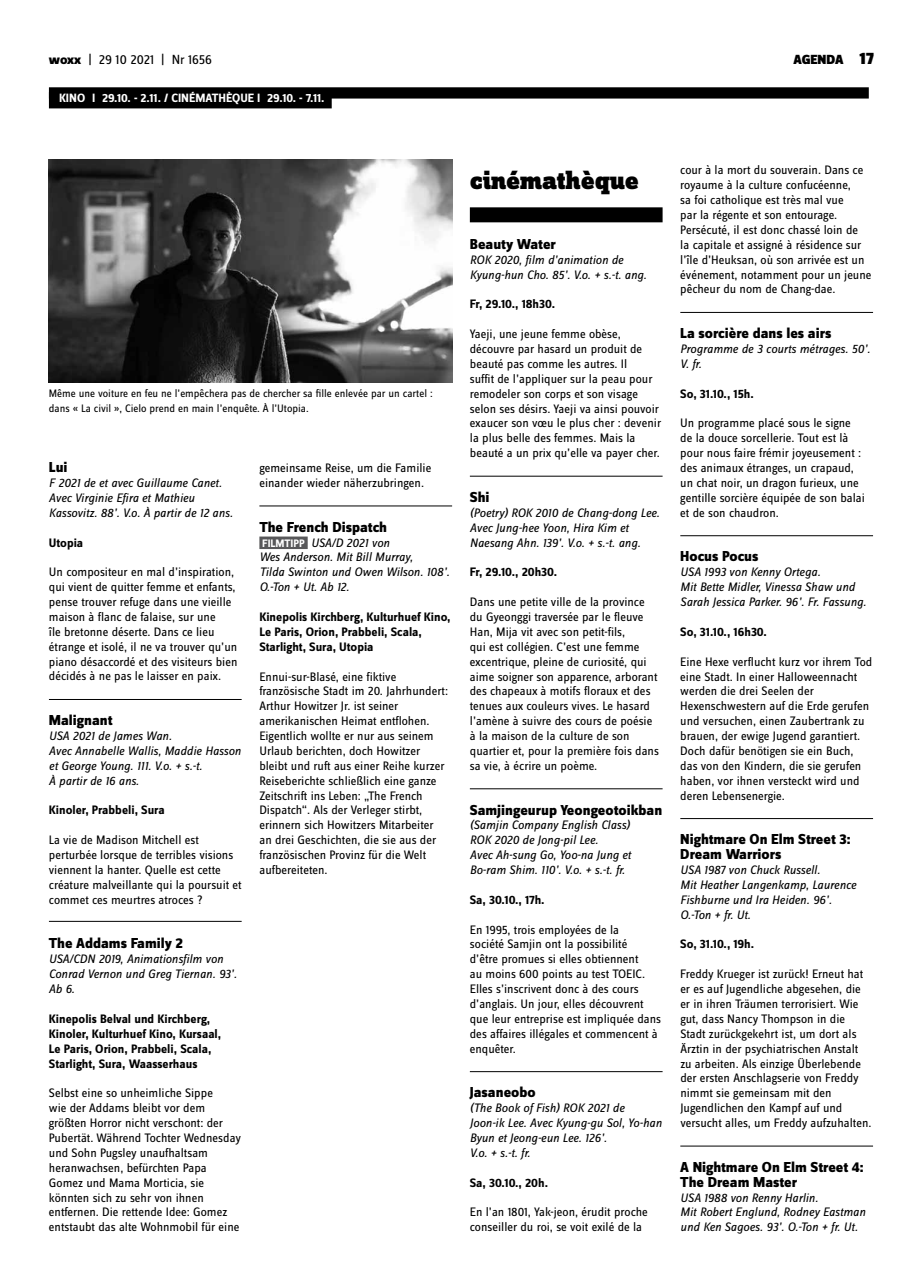
<style>
.page{position:relative;width:922px;height:1276px;background:#fff}
.page>*{position:absolute;margin:0;border:0;box-sizing:border-box;transform-origin:0 0}
.t1{font:900 26.25px "Zine Slab Dis";color:#000}
.t2{font:800 15px/14.9px "Zine Sans Dis";color:#000}
.t3{font:13.75px "Zine Sans Dis";color:#000}
.t4{font:900 13.75px "Zine Sans Dis";color:#000}
.t5{font:12.75px/14.9px "Zine Sans Dis";color:#000}
.t6{font:italic 12.75px/14.9px "Zine Sans Dis";color:#000}
.t7{font:700 12.75px/14.9px "Zine Sans Dis";color:#000}
.t8{font:700 12.5px "Zine Sans Dis";color:#fff}
.t9{font:11.25px/14.9px "Zine Sans Dis";color:#000}
.s1{font-weight:800}
.s2{font-size:17.5px}
.s3{font-weight:700;font-style:normal;font-size:11.25px;color:#fff}
</style>
<div class="page">
<div style="left:49px;top:87px;width:819px;height:12px;background:#000"></div>
<div style="left:49px;top:92px;width:282px;height:16px;background:#000"></div>
<hr style="left:49px;top:699px;width:192px;height:1px;background:#000">
<hr style="left:49px;top:921px;width:192px;height:1px;background:#000">
<hr style="left:259px;top:506px;width:193px;height:1px;background:#000">
<div style="left:259px;top:536px;width:48px;height:13px;background:#58585a"></div>
<div style="left:469px;top:207px;width:193px;height:15px;background:#000"></div>
<hr style="left:469px;top:476px;width:193px;height:1px;background:#000">
<hr style="left:469px;top:788px;width:193px;height:1px;background:#000">
<hr style="left:469px;top:1071px;width:193px;height:1px;background:#000">
<hr style="left:680px;top:312px;width:192px;height:1px;background:#000">
<hr style="left:680px;top:535px;width:192px;height:1px;background:#000">
<hr style="left:680px;top:818px;width:192px;height:1px;background:#000">
<hr style="left:680px;top:1146px;width:192px;height:1px;background:#000">
<img style="left:49px;top:159px;width:403px;height:224px">
<p class="t3" style="left:49px;top:53px;width:165px"><span class="s1">woxx</span> | 29 10 2021 | Nr 1656</p>
<p class="t4" style="left:793px;top:52px;width:82px">AGENDA <span class="s2">17</span></p>
<p class="t8" style="left:59px;top:91px;width:267px">KINO I 29.10. - 2.11. / CINÉMATHÈQUE I 29.10. - 7.11.</p>
<p class="t9" style="left:49px;top:387px;width:385px">Même une voiture en feu ne l’empêchera pas de chercher sa fille enlevée par un cartel : dans « La civil », Cielo prend en main l’enquête. À l’Utopia.</p>
<p class="t2" style="left:49px;top:460px;width:20px">Lui</p>
<p class="t6" style="left:49px;top:475px;width:185px">F 2021 de et avec Guillaume Canet.<br>Avec Virginie Efira et Mathieu<br>Kassovitz. 88’. V.o. À partir de 12 ans.</p>
<p class="t7" style="left:49px;top:535px;width:36px">Utopia</p>
<p class="t5" style="left:49px;top:565px;width:190px">Un compositeur en mal d’inspiration, qui vient de quitter femme et enfants, pense trouver refuge dans une vieille maison à flanc de falaise, sur une<br>île bretonne déserte. Dans ce lieu étrange et isolé, il ne va trouver qu’un piano désaccordé et des visiteurs bien décidés à ne pas le laisser en paix.</p>
<p class="t2" style="left:49px;top:713px;width:65px">Malignant</p>
<p class="t6" style="left:49px;top:728px;width:194px">USA 2021 de James Wan.<br>Avec Annabelle Wallis, Maddie Hasson et George Young. 111. V.o. + s.-t.<br>À partir de 16 ans.</p>
<p class="t7" style="left:49px;top:803px;width:117px">Kinoler, Prabbeli, Sura</p>
<p class="t5" style="left:49px;top:833px;width:194px">La vie de Madison Mitchell est perturbée lorsque de terribles visions viennent la hanter. Quelle est cette créature malveillante qui la poursuit et commet ces meurtres atroces ?</p>
<p class="t2" style="left:49px;top:937px;width:135px">The Addams Family 2</p>
<p class="t6" style="left:49px;top:952px;width:189px">USA/CDN 2019, Animationsfilm von<br>Conrad Vernon und Greg Tiernan. 93’.<br>Ab 6.</p>
<p class="t7" style="left:49px;top:1012px;width:174px">Kinepolis Belval und Kirchberg, Kinoler, Kulturhuef Kino, Kursaal, Le Paris, Orion, Prabbeli, Scala, Starlight, Sura, Waasserhaus</p>
<p class="t5" style="left:49px;top:1086px;width:193px">Selbst eine so unheimliche Sippe<br>wie der Addams bleibt vor dem größten Horror nicht verschont: der Pubertät. Während Tochter Wednesday und Sohn Pugsley unaufhaltsam heranwachsen, befürchten Papa Gomez und Mama Morticia, sie könnten sich zu sehr von ihnen entfernen. Die rettende Idee: Gomez entstaubt das alte Wohnmobil für eine</p>
<p class="t5" style="left:259px;top:461px;width:173px">gemeinsame Reise, um die Familie einander wieder näherzubringen.</p>
<p class="t2" style="left:259px;top:520px;width:129px">The French Dispatch</p>
<p class="t6" style="left:259px;top:535px;width:191px"><span class="s3">FILMTIPP</span> USA/D 2021 von<br>Wes Anderson. Mit Bill Murray,<br>Tilda Swinton und Owen Wilson. 108’.<br>O.-Ton + Ut. Ab 12.</p>
<p class="t7" style="left:259px;top:610px;width:193px">Kinepolis Kirchberg, Kulturhuef Kino,<br>Le Paris, Orion, Prabbeli, Scala,<br>Starlight, Sura, Utopia</p>
<p class="t5" style="left:259px;top:669px;width:190px">Ennui-sur-Blasé, eine fiktive französische Stadt im 20. Jahrhundert:<br>Arthur Howitzer Jr. ist seiner amerikanischen Heimat entflohen.<br>Eigentlich wollte er nur aus seinem Urlaub berichten, doch Howitzer bleibt und ruft aus einer Reihe kurzer Reiseberichte schließlich eine ganze Zeitschrift ins Leben: „The French Dispatch“. Als der Verleger stirbt, erinnern sich Howitzers Mitarbeiter an drei Geschichten, die sie aus der französischen Provinz für die Welt aufbereiteten.</p>
<h1 class="t1" style="left:469px;top:167px;width:170px">cinémathèque</h1>
<p class="t2" style="left:469px;top:237px;width:88px">Beauty Water</p>
<p class="t6" style="left:469px;top:252px;width:178px">ROK 2020, film d’animation de<br>Kyung-hun Cho. 85’. V.o. + s.-t. ang.</p>
<p class="t7" style="left:469px;top:297px;width:87px">Fr, 29.10., 18h30.</p>
<p class="t5" style="left:469px;top:327px;width:193px">Yaeji, une jeune femme obèse, découvre par hasard un produit de beauté pas comme les autres. Il<br>suffit de l’appliquer sur la peau pour remodeler son corps et son visage selon ses désirs. Yaeji va ainsi pouvoir exaucer son vœu le plus cher : devenir la plus belle des femmes. Mais la beauté a un prix qu’elle va payer cher.</p>
<p class="t2" style="left:469px;top:490px;width:21px">Shi</p>
<p class="t6" style="left:469px;top:505px;width:191px">(Poetry) ROK 2010 de Chang-dong Lee.<br>Avec Jung-hee Yoon, Hira Kim et<br>Naesang Ahn. 139’. V.o. + s.-t. ang.</p>
<p class="t7" style="left:469px;top:565px;width:89px">Fr, 29.10., 20h30.</p>
<p class="t5" style="left:469px;top:595px;width:190px">Dans une petite ville de la province du Gyeonggi traversée par le fleuve Han, Mija vit avec son petit-fils,<br>qui est collégien. C’est une femme excentrique, pleine de curiosité, qui aime soigner son apparence, arborant des chapeaux à motifs floraux et des tenues aux couleurs vives. Le hasard l’amène à suivre des cours de poésie à la maison de la culture de son quartier et, pour la première fois dans sa vie, à écrire un poème.</p>
<p class="t2" style="left:469px;top:803px;width:194px">Samjingeurup Yeongeotoikban</p>
<p class="t6" style="left:469px;top:818px;width:163px">(Samjin Company English Class)<br>ROK 2020 de Jong-pil Lee.<br>Avec Ah-sung Go, Yoo-na Jung et<br>Bo-ram Shim. 110’. V.o. + s.-t. fr.</p>
<p class="t7" style="left:469px;top:893px;width:76px">Sa, 30.10., 17h.</p>
<p class="t5" style="left:469px;top:922px;width:193px">En 1995, trois employées de la<br>société Samjin ont la possibilité<br>d’être promues si elles obtiennent<br>au moins 600 points au test TOEIC.<br>Elles s’inscrivent donc à des cours d’anglais. Un jour, elles découvrent que leur entreprise est impliquée dans des affaires illégales et commencent à enquêter.</p>
<p class="t2" style="left:469px;top:1085px;width:67px">Jasaneobo</p>
<p class="t6" style="left:469px;top:1100px;width:193px">(The Book of Fish) ROK 2021 de<br>Joon-ik Lee. Avec Kyung-gu Sol, Yo-han<br>Byun et Jeong-eun Lee. 126’.<br>V.o. + s.-t. fr.</p>
<p class="t7" style="left:469px;top:1175px;width:80px">Sa, 30.10., 20h.</p>
<p class="t5" style="left:469px;top:1205px;width:179px">En l’an 1801, Yak-jeon, érudit proche conseiller du roi, se voit exilé de la</p>
<p class="t5" style="left:680px;top:163px;width:193px">cour à la mort du souverain. Dans ce royaume à la culture confucéenne,<br>sa foi catholique est très mal vue<br>par la régente et son entourage.<br>Persécuté, il est donc chassé loin de<br>la capitale et assigné à résidence sur l’île d’Heuksan, où son arrivée est un événement, notamment pour un jeune pêcheur du nom de Chang-dae.</p>
<p class="t2" style="left:680px;top:326px;width:152px">La sorcière dans les airs</p>
<p class="t6" style="left:680px;top:341px;width:191px">Programme de 3 courts métrages. 50’.<br>V. fr.</p>
<p class="t7" style="left:680px;top:387px;width:75px">So, 31.10., 15h.</p>
<p class="t5" style="left:680px;top:416px;width:186px">Un programme placé sous le signe de la douce sorcellerie. Tout est là pour nous faire frémir joyeusement : des animaux étranges, un crapaud, un chat noir, un dragon furieux, une gentille sorcière équipée de son balai et de son chaudron.</p>
<p class="t2" style="left:680px;top:550px;width:80px">Hocus Pocus</p>
<p class="t6" style="left:680px;top:565px;width:187px">USA 1993 von Kenny Ortega.<br>Mit Bette Midler, Vinessa Shaw und<br>Sarah Jessica Parker. 96’. Fr. Fassung.</p>
<p class="t7" style="left:680px;top:625px;width:88px">So, 31.10., 16h30.</p>
<p class="t5" style="left:680px;top:654px;width:193px">Eine Hexe verflucht kurz vor ihrem Tod eine Stadt. In einer Halloweennacht werden die drei Seelen der Hexenschwestern auf die Erde gerufen und versuchen, einen Zaubertrank zu brauen, der ewige Jugend garantiert.<br>Doch dafür benötigen sie ein Buch, das von den Kindern, die sie gerufen haben, vor ihnen versteckt wird und deren Lebensenergie.</p>
<p class="t2" style="left:680px;top:832px;width:172px">Nightmare On Elm Street 3:<br>Dream Warriors</p>
<p class="t6" style="left:680px;top:862px;width:177px">USA 1987 von Chuck Russell.<br>Mit Heather Langenkamp, Laurence<br>Fishburne und Ira Heiden. 96’.<br>O.-Ton + fr. Ut.</p>
<p class="t7" style="left:680px;top:937px;width:75px">So, 31.10., 19h.</p>
<p class="t5" style="left:680px;top:967px;width:193px">Freddy Krueger ist zurück! Erneut hat er es auf Jugendliche abgesehen, die er in ihren Träumen terrorisiert. Wie gut, dass Nancy Thompson in die Stadt zurückgekehrt ist, um dort als Ärztin in der psychiatrischen Anstalt zu arbeiten. Als einzige Überlebende der ersten Anschlagserie von Freddy nimmt sie gemeinsam mit den Jugendlichen den Kampf auf und versucht alles, um Freddy aufzuhalten.</p>
<p class="t2" style="left:680px;top:1160px;width:185px">A Nightmare On Elm Street 4:<br>The Dream Master</p>
<p class="t6" style="left:680px;top:1190px;width:187px">USA 1988 von Renny Harlin.<br>Mit Robert Englund, Rodney Eastman und Ken Sagoes. 93’. O.-Ton + fr. Ut.</p>
</div>
